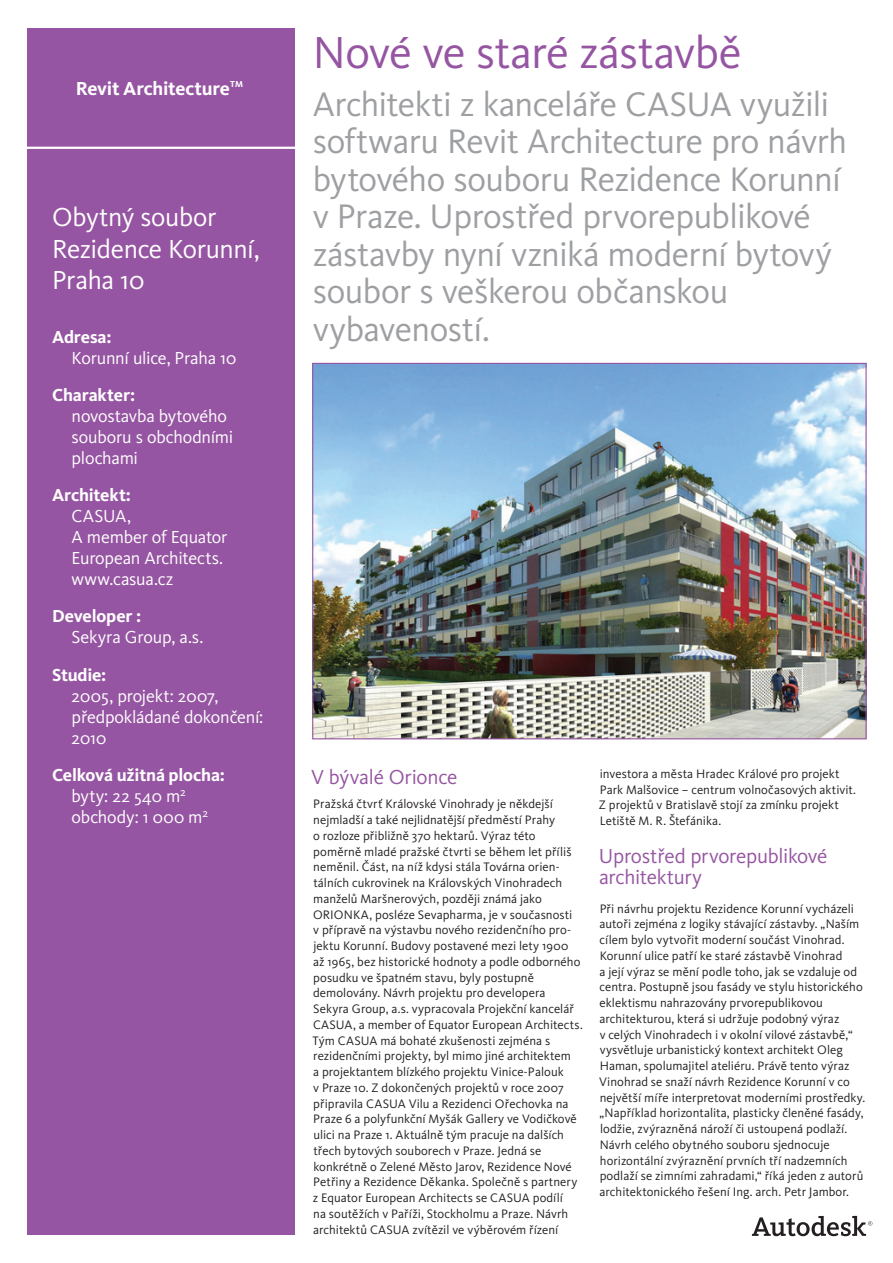
<style>
.page{position:relative;width:893px;height:1263px;background:#fff}
.page>*{position:absolute;margin:0;border:0;box-sizing:border-box;transform-origin:0 0}
.t1{font:46.5px "Kievit Pro";letter-spacing:-.015em;color:#9655a2}
.t2{font:35.25px/37.5px "Kievit Pro";letter-spacing:-.015em;color:#9d9fa2}
.t3{font:27px/31.5px "Kievit Pro";letter-spacing:-.015em;color:#fff}
.t4{font:21px/21px "Kievit Pro";letter-spacing:-.01em;color:#9655a2}
.t5{font:700 19.5px "Kievit Pro";letter-spacing:-.015em;color:#fff}
.t6{font:18px/21px "Kievit Pro";letter-spacing:-.01em;color:#fff}
.t7{font:700 18px "Kievit Pro";letter-spacing:-.01em;color:#fff}
.t8{font:12.75px/15.8px "Kievit Pro";color:#231f20}
.s1{font-weight:700}
</style>
<div class="page">
<img style="left:314px;top:365px;width:550px;height:372px">
<svg style="left:752px;top:1216px;width:120px;height:20px"></svg>
<div style="left:27px;top:28px;width:268px;height:1207px;background:#9655a2"></div>
<hr style="left:0;top:147px;width:303px;height:2px;background:#fff">
<h3 class="t5" style="left:76px;top:81px;width:169px">Revit Architecture<sup>TM</sup></h3>
<h3 class="t3" style="left:52px;top:203px;width:209px">Obytný soubor<br>Rezidence Korunní,<br>Praha 10</h3>
<h3 class="t7" style="left:52px;top:330px;width:61px">Adresa:</h3>
<h3 class="t6" style="left:72px;top:349px;width:166px">Korunní ulice, Praha 10</h3>
<h3 class="t7" style="left:52px;top:388px;width:85px">Charakter:</h3>
<h3 class="t6" style="left:72px;top:407px;width:163px">novostavba bytového souboru s obchodními plochami</h3>
<h3 class="t7" style="left:52px;top:488px;width:81px">Architekt:</h3>
<h3 class="t6" style="left:72px;top:507px;width:157px">CASUA,<br>A member of Equator<br>European Architects. www.casua.cz</h3>
<h3 class="t7" style="left:52px;top:609px;width:91px">Developer :</h3>
<h3 class="t6" style="left:72px;top:628px;width:133px">Sekyra Group, a.s.</h3>
<h3 class="t7" style="left:52px;top:668px;width:56px">Studie:</h3>
<h3 class="t6" style="left:72px;top:686px;width:193px">2005, projekt: 2007, předpokládané dokončení:<br>2010</h3>
<h3 class="t6" style="left:72px;top:766px;width:155px;text-indent:-19px"><span class="s1">Celková užitná plocha: </span>byty: 22 540 m<sup>2 </sup>obchody: 1 000 m<sup>2</sup></h3>
<h1 class="t1" style="left:313px;top:34px;width:430px">Nové ve staré zástavbě</h1>
<h2 class="t2" style="left:313px;top:88px;width:536px">Architekti z kanceláře CASUA využili softwaru Revit Architecture pro návrh bytového souboru Rezidence Korunní v Praze. Uprostřed prvorepublikové zástavby nyní vzniká moderní bytový soubor s veškerou občanskou vybaveností.</h2>
<h3 class="t4" style="left:311px;top:768px;width:148px">V bývalé Orionce</h3>
<p class="t8" style="left:313px;top:797px;width:272px">Pražská čtvrť Královské Vinohrady je někdejší nejmladší a také nejlidnatější předměstí Prahy<br>o rozloze přibližně 370 hektarů. Výraz této poměrně mladé pražské čtvrti se během let příliš neměnil. Část, na níž kdysi stála Továrna orien&shy;tálních cukrovinek na Královských Vinohradech manželů Maršnerových, později známá jako ORIONKA, posléze Sevapharma, je v současnosti<br>v přípravě na výstavbu nového rezidenčního pro&shy;jektu Korunní. Budovy postavené mezi lety 1900<br>až 1965, bez historické hodnoty a podle odborného posudku ve špatném stavu, byly postupně demolovány. Návrh projektu pro developera Sekyra Group, a.s. vypracovala Projekční kancelář CASUA, a member of Equator European Architects.<br>Tým CASUA má bohaté zkušenosti zejména s rezidenčními projekty, byl mimo jiné architektem<br>a projektantem blízkého projektu Vinice-Palouk<br>v Praze 10. Z dokončených projektů v roce 2007 připravila CASUA Vilu a Rezidenci Ořechovka na Praze 6 a polyfunkční Myšák Gallery ve Vodičkově ulici na Praze 1. Aktuálně tým pracuje na dalších třech bytových souborech v Praze. Jedná se konkrétně o Zelené Město Jarov, Rezidence Nové Petřiny a Rezidence Děkanka. Společně s partnery z Equator European Architects se CASUA podílí<br>na soutěžích v Paříži, Stockholmu a Praze. Návrh architektů CASUA zvítězil ve výběrovém řízení</p>
<p class="t8" style="left:599px;top:767px;width:259px">investora a města Hradec Králové pro projekt Park Malšovice – centrum volnočasových aktivit.<br>Z projektů v Bratislavě stojí za zmínku projekt Letiště M. R. Štefánika.</p>
<h3 class="t4" style="left:599px;top:847px;width:230px">Uprostřed prvorepublikové architektury</h3>
<p class="t8" style="left:599px;top:902px;width:268px">Při návrhu projektu Rezidence Korunní vycházeli autoři zejména z logiky stávající zástavby. „Naším cílem bylo vytvořit moderní součást Vinohrad.<br>Korunní ulice patří ke staré zástavbě Vinohrad<br>a její výraz se mění podle toho, jak se vzdaluje od centra. Postupně jsou fasády ve stylu historického eklektismu nahrazovány prvorepublikovou architekturou, která si udržuje podobný výraz<br>v celých Vinohradech i v okolní vilové zástavbě,“ vysvětluje urbanistický kontext architekt Oleg Haman, spolumajitel ateliéru. Právě tento výraz Vinohrad se snaží návrh Rezidence Korunní v co největší míře interpretovat moderními prostředky. „Například horizontalita, plasticky členěné fasády, lodžie, zvýrazněná nároží či ustoupená podlaží.<br>Návrh celého obytného souboru sjednocuje horizontální zvýraznění prvních tří nadzemních podlaží se zimními zahradami,“ říká jeden z autorů architektonického řešení Ing. arch. Petr Jambor.</p>
</div>
